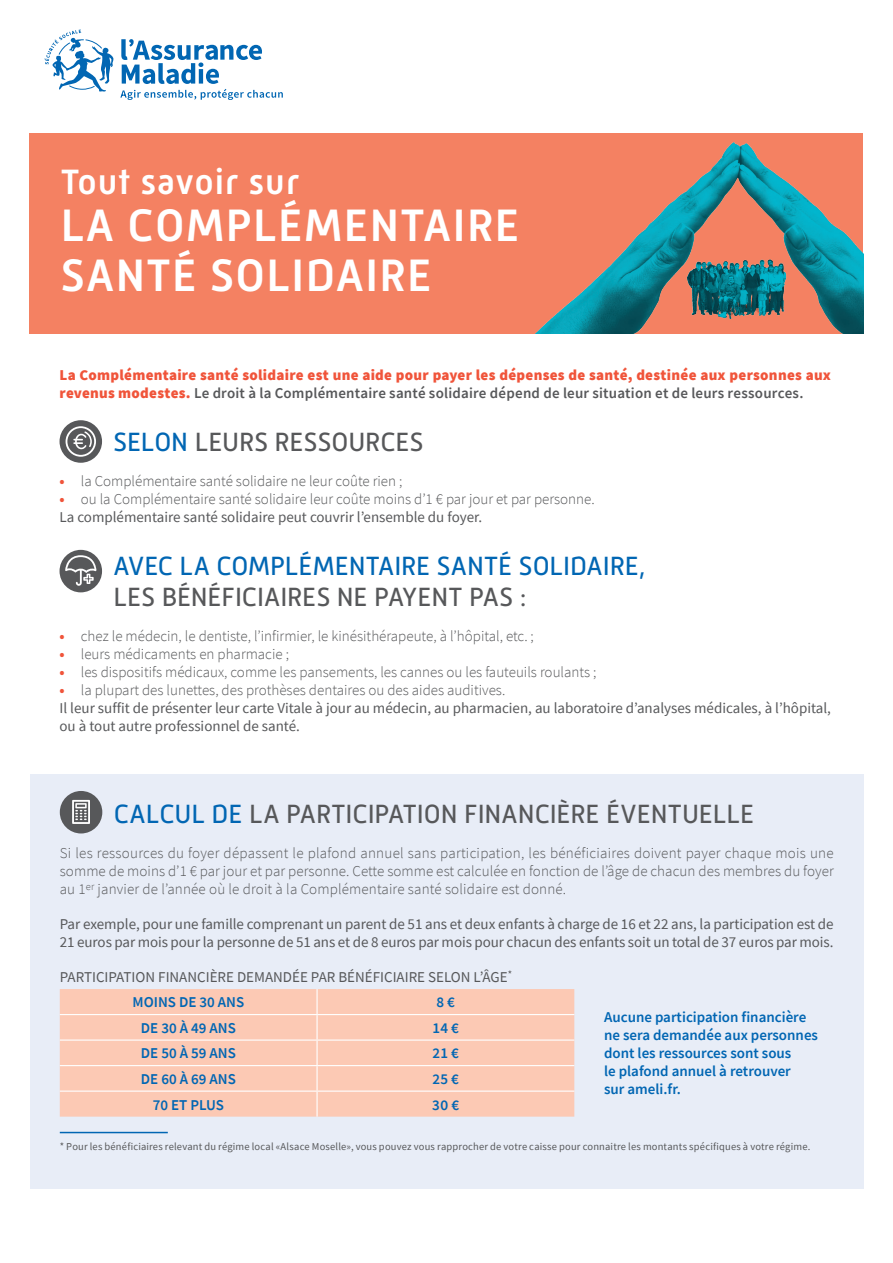
<style>
.page{position:relative;width:893px;height:1263px;background:#fff}
.page>*{position:absolute;margin:0;border:0;box-sizing:border-box;transform-origin:0 0}
.Titre_1{font:500 46.5px "Mic 32 New";letter-spacing:.03em;color:#fff}
.Titre_1-2{font:500 36px "Mic 32 New";letter-spacing:.03em;color:#fff}
.Titre_2{font:27px "Mic 32 New";letter-spacing:-.005em;color:#57585a}
.Titre_2-2{font:27px/31.5px "Mic 32 New";letter-spacing:-.005em;color:#0166b3}
.Texte_courant{font:300 15px/18px "Source Sans Pro";color:#57585a;text-align:justify}
.Texte_courant-2{font:15px/18px "Source Sans Pro";color:#57585a}
.Texte_courant-3{font:900 15px/18px "Source Sans Pro";letter-spacing:.02em;color:#f0543a}
.Tab_titre{font:600 15px/18px "Source Sans Pro";color:#0166b3}
.Note{font:10.5px "Source Sans Pro";letter-spacing:.015em;color:#57585a}
.s1{font-weight:600;color:#57585a}
.s2{color:#0166b3}
.s3{font-weight:700;color:#f0543a}
.s4{color:#57585a}
</style>
<div class="page">
<div style="left:30px;top:133px;width:833px;height:201px;background:#f48162"></div>
<img style="left:535px;top:142px;width:328px;height:192px">
<img style="left:686px;top:257px;width:102px;height:62px">
<div style="left:30px;top:774px;width:833px;height:415px;background:#e8edf7"></div>
<svg style="left:120px;top:39px;width:163px;height:61px"></svg>
<svg style="left:44px;top:30px;width:70px;height:62px"></svg>
<div style="left:60px;top:420px;width:42px;height:43px;background:#57585a;border-radius:50%"></div>
<svg style="left:66px;top:426px;width:30px;height:31px"></svg>
<div style="left:60px;top:550px;width:42px;height:42px;background:#57585a;border-radius:50%"></div>
<svg style="left:65px;top:555px;width:32px;height:31px"></svg>
<div style="left:60px;top:791px;width:42px;height:42px;background:#57585a;border-radius:50%"></div>
<svg style="left:72px;top:800px;width:18px;height:24px"></svg>
<hr style="left:60px;top:1132px;width:108px;height:1px;background:#0166b3">
<div style="left:60px;top:989px;width:514px;height:127px;background:#fcc9b4"></div>
<hr style="left:316px;top:989px;width:2px;height:25px;background:#fff">
<hr style="left:60px;top:1014px;width:257px;height:1px;background:#fff">
<hr style="left:317px;top:1014px;width:257px;height:1px;background:#fff">
<hr style="left:316px;top:1015px;width:2px;height:24px;background:#fff">
<hr style="left:60px;top:1039px;width:257px;height:2px;background:#fff">
<hr style="left:317px;top:1039px;width:257px;height:2px;background:#fff">
<hr style="left:316px;top:1041px;width:2px;height:24px;background:#fff">
<hr style="left:60px;top:1065px;width:257px;height:1px;background:#fff">
<hr style="left:317px;top:1065px;width:257px;height:1px;background:#fff">
<hr style="left:316px;top:1066px;width:2px;height:24px;background:#fff">
<hr style="left:60px;top:1090px;width:257px;height:2px;background:#fff">
<hr style="left:317px;top:1090px;width:257px;height:2px;background:#fff">
<hr style="left:316px;top:1092px;width:2px;height:24px;background:#fff">
<p class="Titre_1-2" style="left:61px;top:161px;width:240px">Tout savoir sur</p>
<p class="Titre_1" style="left:61px;top:198px;width:460px">LA COMPLÉMENTAIRE</p>
<p class="Titre_1" style="left:61px;top:249px;width:373px">SANTÉ SOLIDAIRE</p>
<p class="Texte_courant-3" style="left:60px;top:366px;width:773px">La Complémentaire santé solidaire est une aide pour payer les dépenses de santé, destinée aux personnes aux revenus modestes. <span class="s1">Le droit à la Complémentaire santé solidaire dépend de leur situation et de leurs ressources.</span></p>
<p class="Titre_2" style="left:114px;top:426px;width:312px"><span class="s2">SELON</span> LEURS RESSOURCES</p>
<p class="Texte_courant" style="left:60px;top:472px;width:344px"><span class="s3">•</span> la Complémentaire santé solidaire ne leur coûte rien ;</p>
<p class="Texte_courant" style="left:60px;top:490px;width:537px"><span class="s3">•</span> ou la Complémentaire santé solidaire leur coûte moins d’1 € par jour et par personne.</p>
<p class="Texte_courant-2" style="left:60px;top:508px;width:424px">La complémentaire santé solidaire peut couvrir l’ensemble du foyer.</p>
<p class="Titre_2-2" style="left:114px;top:549px;width:534px">AVEC LA COMPLÉMENTAIRE SANTÉ SOLIDAIRE,<br><span class="s4">LES BÉNÉFICIAIRES NE PAYENT PAS :</span></p>
<p class="Texte_courant" style="left:60px;top:627px;width:476px"><span class="s3">•</span> chez le médecin, le dentiste, l’infirmier, le kinésithérapeute, à l’hôpital, etc. ;</p>
<p class="Texte_courant" style="left:60px;top:645px;width:231px"><span class="s3">•</span> leurs médicaments en pharmacie ;</p>
<p class="Texte_courant" style="left:60px;top:663px;width:538px"><span class="s3">•</span> les dispositifs médicaux, comme les pansements, les cannes ou les fauteuils roulants ;</p>
<p class="Texte_courant" style="left:60px;top:681px;width:447px"><span class="s3">•</span> la plupart des lunettes, des prothèses dentaires ou des aides auditives.</p>
<p class="Texte_courant-2" style="left:60px;top:699px;width:773px">Il leur suffit de présenter leur carte Vitale à jour au médecin, au pharmacien, au laboratoire d’analyses médicales, à l’hôpital, ou à tout autre professionnel de santé.</p>
<p class="Titre_2" style="left:114px;top:798px;width:642px"><span class="s2">CALCUL DE</span> LA PARTICIPATION FINANCIÈRE ÉVENTUELLE</p>
<p class="Texte_courant" style="left:60px;top:844px;width:776px">Si les ressources du foyer dépassent le plafond annuel sans participation, les bénéficiaires doivent payer chaque mois une somme de moins d’1 € par jour et par personne. Cette somme est calculée en fonction de l’âge de chacun des membres du foyer au 1<sup>er</sup> janvier de l’année où le droit à la Complémentaire santé solidaire est donné.</p>
<p class="Texte_courant-2" style="left:60px;top:915px;width:775px">Par exemple, pour une famille comprenant un parent de 51 ans et deux enfants à charge de 16 et 22 ans, la participation est de<br>21 euros par mois pour la personne de 51 ans et de 8 euros par mois pour chacun des enfants soit un total de 37 euros par mois.</p>
<p class="Texte_courant-2" style="left:60px;top:968px;width:454px">PARTICIPATION FINANCIÈRE DEMANDÉE PAR BÉNÉFICIAIRE SELON L’ÂGE<sup>*</sup></p>
<p class="Tab_titre" style="left:133px;top:993px;width:113px">MOINS DE 30 ANS</p>
<p class="Tab_titre" style="left:436px;top:993px;width:20px">8 €</p>
<p class="Tab_titre" style="left:141px;top:1019px;width:96px">DE 30 À 49 ANS</p>
<p class="Tab_titre" style="left:433px;top:1019px;width:28px">14 €</p>
<p class="Tab_titre" style="left:141px;top:1044px;width:96px">DE 50 À 59 ANS</p>
<p class="Tab_titre" style="left:433px;top:1044px;width:28px">21 €</p>
<p class="Tab_titre" style="left:141px;top:1070px;width:96px">DE 60 À 69 ANS</p>
<p class="Tab_titre" style="left:433px;top:1070px;width:28px">25 €</p>
<p class="Tab_titre" style="left:153px;top:1095px;width:73px">70 ET PLUS</p>
<p class="Tab_titre" style="left:432px;top:1095px;width:28px">30 €</p>
<p class="Tab_titre" style="left:604px;top:1008px;width:215px">Aucune participation financière ne sera demandée aux personnes dont les ressources sont sous<br>le plafond annuel à retrouver<br>sur ameli.fr.</p>
<p class="Note" style="left:60px;top:1140px;width:752px">* Pour les bénéficiaires relevant du régime local «Alsace Moselle», vous pouvez vous rapprocher de votre caisse pour connaitre les montants spécifiques à votre régime.</p>
</div>
